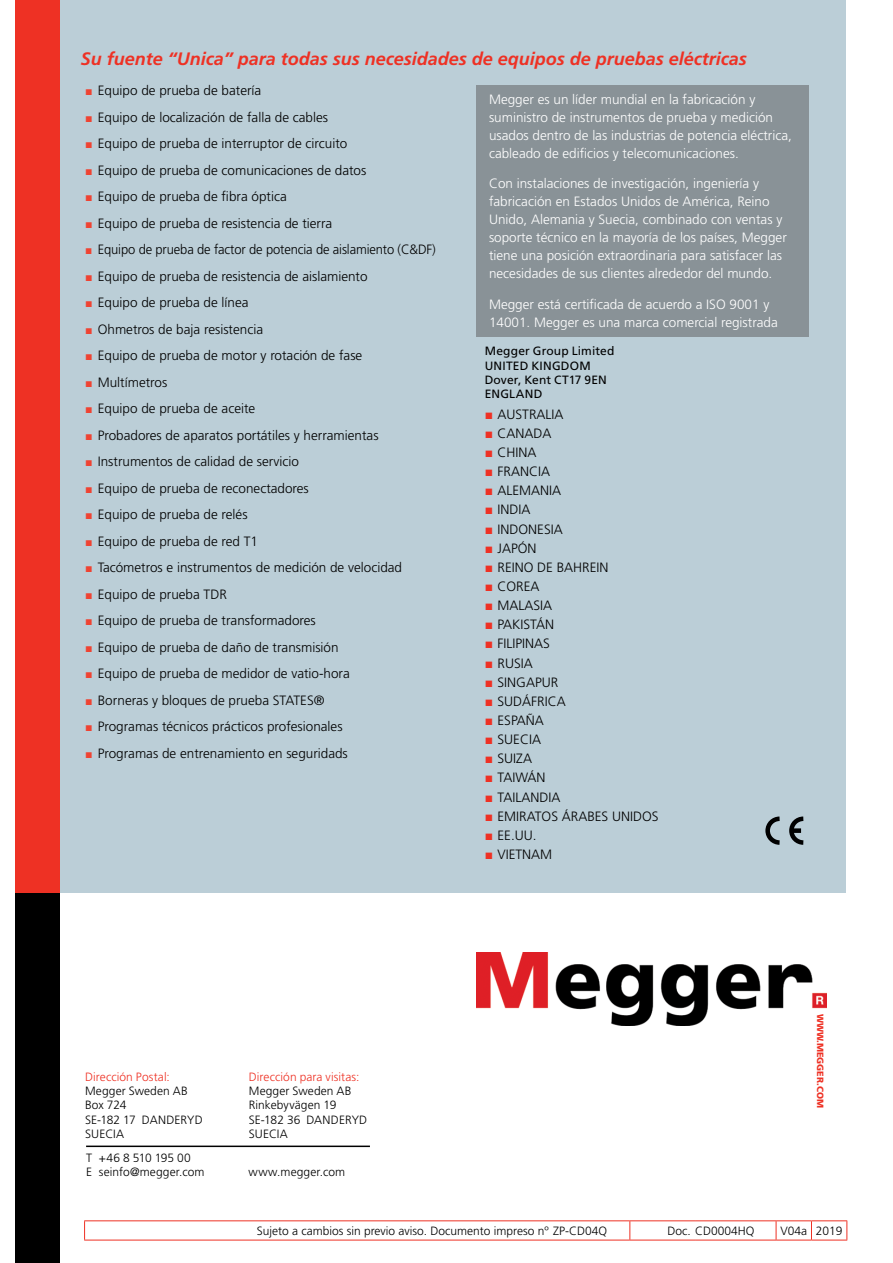
<style>
.page{position:relative;width:893px;height:1263px;background:#fff}
.page>*{position:absolute;margin:0;border:0;box-sizing:border-box;transform-origin:0 0}
.t1{font:italic 700 18px "Frutiger LT Std";color:#ee3124}
.t2{font:300 13.5px "Frutiger LT Std";color:#000}
.t3{font:300 13.5px/18px "Frutiger LT Std";color:#fff}
.t4{font:300 13.5px "Frutiger LT Std";color:#000;scale:.96 1}
.t5{font:300 12px/14.4px "Frutiger LT Std";color:#000}
.t6{font:12px/14.4px "Frutiger LT Std";letter-spacing:.015em;color:#000}
.t7{font:300 12px "Frutiger LT Std";letter-spacing:.01em;color:#ee3124}
.t8{font:900 9px "Frutiger LT Std";color:#ee3124}
.s1{color:#ef4332}
.s2{color:#ee3124}
</style>
<div class="page">
<img style="left:476px;top:952px;width:350px;height:73px">
<div style="left:60px;top:0;width:786px;height:893px;background:#bbced7"></div>
<div style="left:15px;top:893px;width:45px;height:370px;background:#000"></div>
<div style="left:15px;top:0;width:45px;height:893px;background:#ee3124"></div>
<svg style="left:765px;top:816px;width:39px;height:29px"></svg>
<div style="left:793px;top:828px;width:8px;height:5px;background:#000"></div>
<div style="left:476px;top:85px;width:333px;height:252px;background:#899297"></div>
<hr style="left:86px;top:1145px;width:284px;height:2px;background:#000">
<svg style="left:84px;top:1221px;width:1px;height:19px"></svg>
<hr style="left:84px;top:1220px;width:469px;height:1px;background:#ee3124">
<hr style="left:84px;top:1240px;width:469px;height:1px;background:#ee3124">
<hr style="left:553px;top:1220px;width:77px;height:1px;background:#ee3124">
<hr style="left:553px;top:1240px;width:77px;height:1px;background:#ee3124">
<svg style="left:629px;top:1221px;width:1px;height:19px"></svg>
<hr style="left:630px;top:1220px;width:65px;height:1px;background:#ee3124">
<hr style="left:630px;top:1240px;width:65px;height:1px;background:#ee3124">
<hr style="left:695px;top:1220px;width:81px;height:1px;background:#ee3124">
<hr style="left:695px;top:1240px;width:81px;height:1px;background:#ee3124">
<svg style="left:776px;top:1221px;width:1px;height:19px"></svg>
<hr style="left:776px;top:1220px;width:35px;height:1px;background:#ee3124">
<hr style="left:776px;top:1240px;width:35px;height:1px;background:#ee3124">
<svg style="left:811px;top:1221px;width:1px;height:19px"></svg>
<hr style="left:811px;top:1220px;width:36px;height:1px;background:#ee3124">
<svg style="left:846px;top:1221px;width:1px;height:19px"></svg>
<hr style="left:811px;top:1240px;width:36px;height:1px;background:#ee3124">
<h1 class="t1" style="left:81px;top:48px;width:668px">Su fuente “Unica” para todas sus necesidades de equipos de pruebas eléctricas</h1>
<p class="t3" style="left:489px;top:90px;width:304px">Megger es un líder mundial en la fabricación y suministro de instrumentos de prueba y medición usados dentro de las industrias de potencia eléctrica, cableado de edificios y telecomunicaciones.</p>
<p class="t3" style="left:489px;top:175px;width:299px">Con instalaciones de investigación, ingeniería y fabricación en Estados Unidos de América, Reino Unido, Alemania y Suecia, combinado con ventas y soporte técnico en la mayoría de los países, Megger tiene una posición extraordinaria para satisfacer las necesidades de sus clientes alrededor del mundo.</p>
<p class="t3" style="left:489px;top:296px;width:290px">Megger está certificada de acuerdo a ISO 9001 y<br>14001. Megger es una marca comercial registrada</p>
<p class="t2" style="left:85px;top:83px;width:178px"><span class="s1">▪</span> Equipo de prueba de batería</p>
<p class="t2" style="left:85px;top:109px;width:245px"><span class="s1">▪</span> Equipo de localización de falla de cables</p>
<p class="t2" style="left:85px;top:136px;width:264px"><span class="s1">▪</span> Equipo de prueba de interruptor de circuito</p>
<p class="t2" style="left:85px;top:162px;width:283px"><span class="s1">▪</span> Equipo de prueba de comunicaciones de datos</p>
<p class="t2" style="left:85px;top:189px;width:203px"><span class="s1">▪</span> Equipo de prueba de fibra óptica</p>
<p class="t2" style="left:85px;top:215px;width:249px"><span class="s1">▪</span> Equipo de prueba de resistencia de tierra</p>
<p class="t4" style="left:85px;top:242px;width:367px"><span class="s1">▪</span> Equipo de prueba de factor de potencia de aislamiento (C&amp;DF)</p>
<p class="t2" style="left:85px;top:268px;width:284px"><span class="s1">▪</span> Equipo de prueba de resistencia de aislamiento</p>
<p class="t2" style="left:85px;top:295px;width:165px"><span class="s1">▪</span> Equipo de prueba de línea</p>
<p class="t2" style="left:85px;top:321px;width:180px"><span class="s1">▪</span> Ohmetros de baja resistencia</p>
<p class="t2" style="left:85px;top:348px;width:279px"><span class="s1">▪</span> Equipo de prueba de motor y rotación de fase</p>
<p class="t2" style="left:85px;top:374px;width:84px"><span class="s1">▪</span> Multímetros</p>
<p class="t2" style="left:85px;top:401px;width:172px"><span class="s1">▪</span> Equipo de prueba de aceite</p>
<p class="t2" style="left:85px;top:427px;width:295px"><span class="s1">▪</span> Probadores de aparatos portátiles y herramientas</p>
<p class="t2" style="left:85px;top:454px;width:215px"><span class="s1">▪</span> Instrumentos de calidad de servicio</p>
<p class="t2" style="left:85px;top:480px;width:225px"><span class="s1">▪</span> Equipo de prueba de reconectadores</p>
<p class="t2" style="left:85px;top:507px;width:164px"><span class="s1">▪</span> Equipo de prueba de relés</p>
<p class="t2" style="left:85px;top:533px;width:175px"><span class="s1">▪</span> Equipo de prueba de red T1</p>
<p class="t2" style="left:85px;top:560px;width:319px"><span class="s1">▪</span> Tacómetros e instrumentos de medición de velocidad</p>
<p class="t2" style="left:85px;top:586px;width:143px"><span class="s1">▪</span> Equipo de prueba TDR</p>
<p class="t2" style="left:85px;top:613px;width:232px"><span class="s1">▪</span> Equipo de prueba de transformadores</p>
<p class="t2" style="left:85px;top:639px;width:255px"><span class="s1">▪</span> Equipo de prueba de daño de transmisión</p>
<p class="t2" style="left:85px;top:666px;width:266px"><span class="s1">▪</span> Equipo de prueba de medidor de vatio-hora</p>
<p class="t2" style="left:85px;top:692px;width:241px"><span class="s1">▪</span> Borneras y bloques de prueba STATES®</p>
<p class="t2" style="left:85px;top:719px;width:259px"><span class="s1">▪</span> Programas técnicos prácticos profesionales</p>
<p class="t2" style="left:85px;top:745px;width:264px"><span class="s1">▪</span> Programas de entrenamiento en seguridads</p>
<p class="t6" style="left:485px;top:344px;width:131px">Megger Group Limited<br>UNITED KINGDOM<br>Dover, Kent CT17 9EN<br>ENGLAND</p>
<p class="t2" style="left:485px;top:406px;width:80px"><span class="s2">▪</span> AUSTRALIA</p>
<p class="t2" style="left:485px;top:426px;width:68px"><span class="s2">▪</span> CANADA</p>
<p class="t2" style="left:485px;top:445px;width:53px"><span class="s2">▪</span> CHINA</p>
<p class="t2" style="left:485px;top:464px;width:67px"><span class="s2">▪</span> FRANCIA</p>
<p class="t2" style="left:485px;top:483px;width:78px"><span class="s2">▪</span> ALEMANIA</p>
<p class="t2" style="left:485px;top:502px;width:47px"><span class="s2">▪</span> INDIA</p>
<p class="t2" style="left:485px;top:521px;width:80px"><span class="s2">▪</span> INDONESIA</p>
<p class="t2" style="left:485px;top:540px;width:53px"><span class="s2">▪</span> JAPÓN</p>
<p class="t2" style="left:485px;top:560px;width:125px"><span class="s2">▪</span> REINO DE BAHREIN</p>
<p class="t2" style="left:485px;top:579px;width:56px"><span class="s2">▪</span> COREA</p>
<p class="t2" style="left:485px;top:598px;width:69px"><span class="s2">▪</span> MALASIA</p>
<p class="t2" style="left:485px;top:617px;width:71px"><span class="s2">▪</span> PAKISTÁN</p>
<p class="t2" style="left:485px;top:636px;width:67px"><span class="s2">▪</span> FILIPINAS</p>
<p class="t2" style="left:485px;top:655px;width:50px"><span class="s2">▪</span> RUSIA</p>
<p class="t2" style="left:485px;top:674px;width:75px"><span class="s2">▪</span> SINGAPUR</p>
<p class="t2" style="left:485px;top:693px;width:83px"><span class="s2">▪</span> SUDÁFRICA</p>
<p class="t2" style="left:485px;top:713px;width:61px"><span class="s2">▪</span> ESPAÑA</p>
<p class="t2" style="left:485px;top:732px;width:58px"><span class="s2">▪</span> SUECIA</p>
<p class="t2" style="left:485px;top:751px;width:49px"><span class="s2">▪</span> SUIZA</p>
<p class="t2" style="left:485px;top:770px;width:62px"><span class="s2">▪</span> TAIWÁN</p>
<p class="t2" style="left:485px;top:789px;width:77px"><span class="s2">▪</span> TAILANDIA</p>
<p class="t2" style="left:485px;top:808px;width:175px"><span class="s2">▪</span> EMIRATOS ÁRABES UNIDOS</p>
<p class="t2" style="left:485px;top:827px;width:53px"><span class="s2">▪</span> EE.UU.</p>
<p class="t2" style="left:485px;top:847px;width:69px"><span class="s2">▪</span> VIETNAM</p>
<p class="t7" style="left:85px;top:1070px;width:86px">Dirección Postal:</p>
<p class="t5" style="left:85px;top:1084px;width:119px">Megger Sweden AB<br>Box 724<br>SE-182 17 DANDERYD<br>SUECIA</p>
<p class="t5" style="left:86px;top:1151px;width:120px">T +46 8 510 195 00<br>E seinfo@megger.com</p>
<p class="t7" style="left:249px;top:1070px;width:112px">Dirección para visitas:</p>
<p class="t5" style="left:249px;top:1084px;width:120px">Megger Sweden AB<br>Rinkebyvägen 19<br>SE-182 36 DANDERYD<br>SUECIA</p>
<p class="t5" style="left:248px;top:1165px;width:98px">www.megger.com</p>
<p class="t8" style="left:826px;top:1014px;width:96px;rotate:90deg">WWW.MEGGER.COM</p>
<p class="t5" style="left:257px;top:1224px;width:352px">Sujeto a cambios sin previo aviso. Documento impreso nº ZP-CD04Q</p>
<p class="t5" style="left:667px;top:1224px;width:88px">Doc. CD0004HQ</p>
<p class="t5" style="left:780px;top:1224px;width:64px">V04a 2019</p>
</div>
